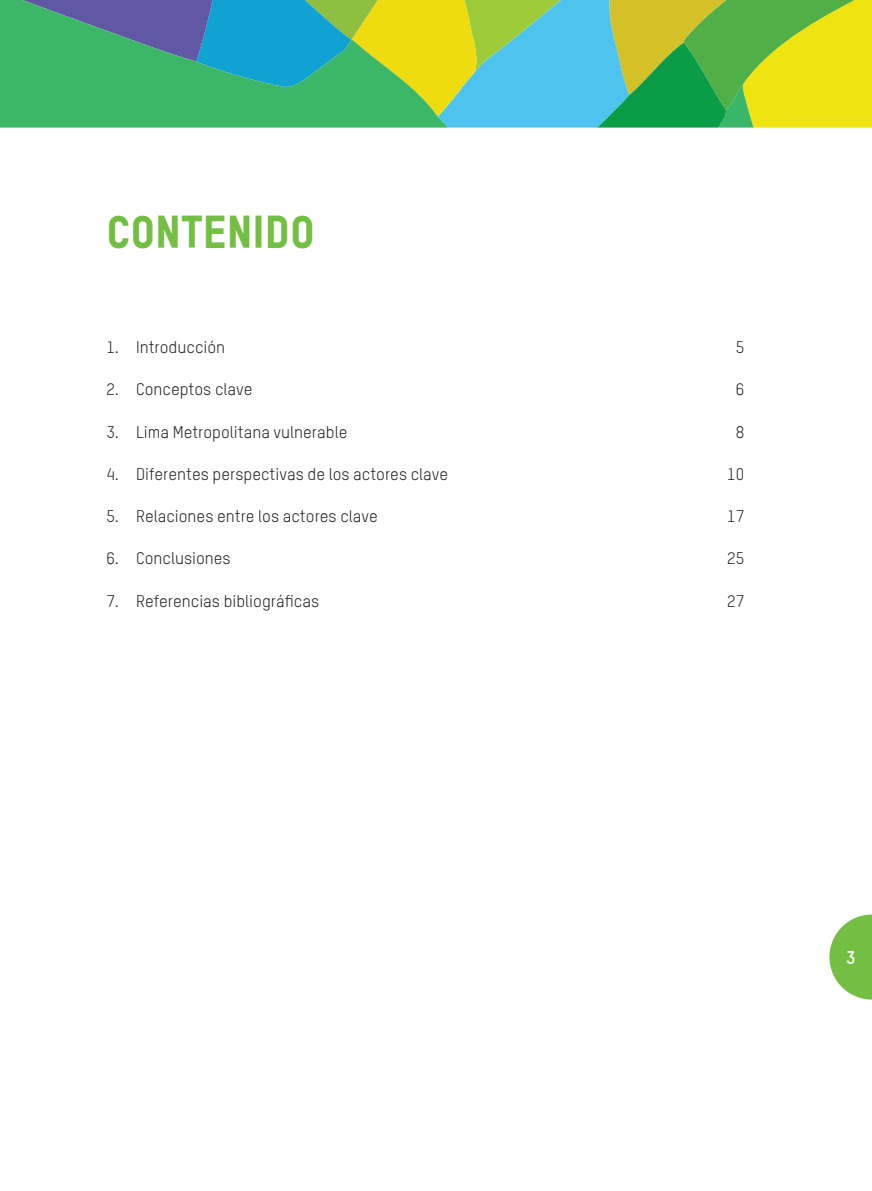
<style>
.page{position:relative;width:872px;height:1191px;background:#fff}
.page>*{position:absolute;margin:0;border:0;box-sizing:border-box;transform-origin:0 0}
.oxfam_titulo{font:45px "Oxfam TSTARPRO Headline";color:#74bf43}
.t1{font:700 18px "Oxfam TSTARPRO";color:#fff}
.oxfam_cuerpo{font:16.5px "Oxfam TSTARPRO";color:#231f20}
</style>
<div class="page">
<svg style="left:448px;top:0;width:424px;height:128px;background:#85c466"></svg>
<svg style="left:0;top:0;width:448px;height:128px;background:#4fae75"></svg>
<svg style="left:829px;top:914px;width:43px;height:85px"></svg>
<p class="oxfam_titulo" style="left:106px;top:197px;width:210px">CONTENIDO</p>
<p class="oxfam_cuerpo" style="left:106px;top:335px;width:120px">1. Introducción</p>
<p class="oxfam_cuerpo" style="left:736px;top:335px;width:10px">5</p>
<p class="oxfam_cuerpo" style="left:106px;top:377px;width:148px">2. Conceptos clave</p>
<p class="oxfam_cuerpo" style="left:736px;top:377px;width:10px">6</p>
<p class="oxfam_cuerpo" style="left:106px;top:419px;width:242px">3. Lima Metropolitana vulnerable</p>
<p class="oxfam_cuerpo" style="left:736px;top:419px;width:10px">8</p>
<p class="oxfam_cuerpo" style="left:106px;top:462px;width:343px">4. Diferentes perspectivas de los actores clave</p>
<p class="oxfam_cuerpo" style="left:727px;top:462px;width:19px">10</p>
<p class="oxfam_cuerpo" style="left:106px;top:504px;width:273px">5. Relaciones entre los actores clave</p>
<p class="oxfam_cuerpo" style="left:727px;top:504px;width:19px">17</p>
<p class="oxfam_cuerpo" style="left:106px;top:546px;width:126px">6. Conclusiones</p>
<p class="oxfam_cuerpo" style="left:727px;top:546px;width:19px">25</p>
<p class="oxfam_cuerpo" style="left:106px;top:588px;width:214px">7. Referencias bibliográficas</p>
<p class="oxfam_cuerpo" style="left:727px;top:588px;width:19px">27</p>
<p class="t1" style="left:846px;top:944px;width:11px">3</p>
</div>
